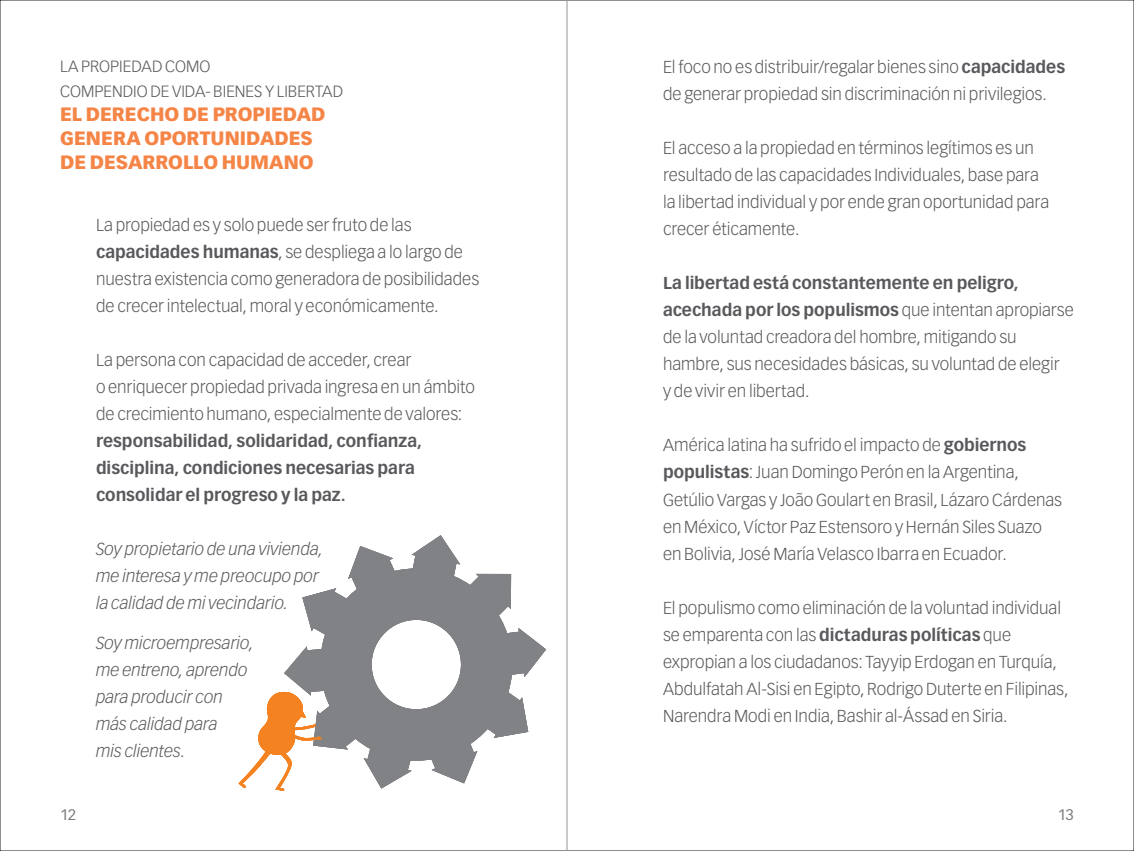
<style>
.page{position:relative;width:1134px;height:851px;background:#fff}
.page>*{position:absolute;margin:0;border:0;box-sizing:border-box;transform-origin:0 0}
.t1{font:900 19px/24px "Vectora LT Std";color:#f58547}
.t2{font:300 17px/27px "Vectora LT Std";letter-spacing:-.005em;color:#59595d}
.t3{font:italic 300 17px/27px "Vectora LT Std";letter-spacing:-.005em;color:#59595d}
.t4{font:700 17px/27px "Vectora LT Std";color:#59595d}
.t5{font:300 16px/24px "Vectora LT Std";color:#59595d}
.t6{font:15px "Vectora LT Std";color:#7c7c81}
.s1{font-weight:700}
</style>
<div class="page">
<svg style="left:238px;top:535px;width:308px;height:255px"></svg>
<hr style="left:567px;top:0;width:1px;height:850px;background:#939598">
<p class="t5" style="left:60px;top:55px;width:285px">LA PROPIEDAD COMO<br>COMPENDIO DE VIDA- BIENES Y LIBERTAD</p>
<p class="t1" style="left:60px;top:101px;width:267px">EL DERECHO DE PROPIEDAD<br>GENERA OPORTUNIDADES<br>DE DESARROLLO HUMANO</p>
<p class="t2" style="left:96px;top:211px;width:385px">La propiedad es y solo puede ser fruto de las <span class="s1">capacidades humanas</span>, se despliega a lo largo de nuestra existencia como generadora de posibilidades de crecer intelectual, moral y económicamente.</p>
<p class="t2" style="left:96px;top:346px;width:380px">La persona con capacidad de acceder, crear<br>o enriquecer propiedad privada ingresa en un ámbito de crecimiento humano, especialmente de valores:</p>
<p class="t4" style="left:96px;top:427px;width:328px">responsabilidad, solidaridad, confianza, disciplina, condiciones necesarias para consolidar el progreso y la paz.</p>
<p class="t3" style="left:96px;top:535px;width:229px">Soy propietario de una vivienda, me interesa y me preocupo por la calidad de mi vecindario.</p>
<p class="t3" style="left:96px;top:629px;width:159px">Soy microempresario, me entreno, aprendo para producir con más calidad para<br>mis clientes.</p>
<p class="t2" style="left:663px;top:54px;width:404px">El foco no es distribuir/regalar bienes sino <span class="s1">capacidades </span>de generar propiedad sin discriminación ni privilegios.</p>
<p class="t2" style="left:663px;top:135px;width:388px">El acceso a la propiedad en términos legítimos es un resultado de las capacidades Individuales, base para la libertad individual y por ende gran oportunidad para crecer éticamente.</p>
<p class="t2" style="left:663px;top:270px;width:412px"><span class="s1">La libertad está constantemente en peligro, acechada por los populismos</span> que intentan apropiarse de la voluntad creadora del hombre, mitigando su hambre, sus necesidades básicas, su voluntad de elegir<br>y de vivir en libertad.</p>
<p class="t2" style="left:663px;top:432px;width:401px">América latina ha sufrido el impacto de <span class="s1">gobiernos populistas</span>: Juan Domingo Perón en la Argentina, Getúlio Vargas y João Goulart en Brasil, Lázaro Cárdenas en México, Víctor Paz Estensoro y Hernán Siles Suazo en Bolivia, José María Velasco Ibarra en Ecuador.</p>
<p class="t2" style="left:663px;top:594px;width:407px">El populismo como eliminación de la voluntad individual se emparenta con las <span class="s1">dictaduras políticas</span> que expropian a los ciudadanos: Tayyip Erdogan en Turquía, Abdulfatah Al-Sisi en Egipto, Rodrigo Duterte en Filipinas, Narendra Modi en India, Bashir al-Ássad en Siria.</p>
<p class="t6" style="left:60px;top:806px;width:18px">12</p>
<p class="t6" style="left:1058px;top:806px;width:18px">13</p>
</div>
